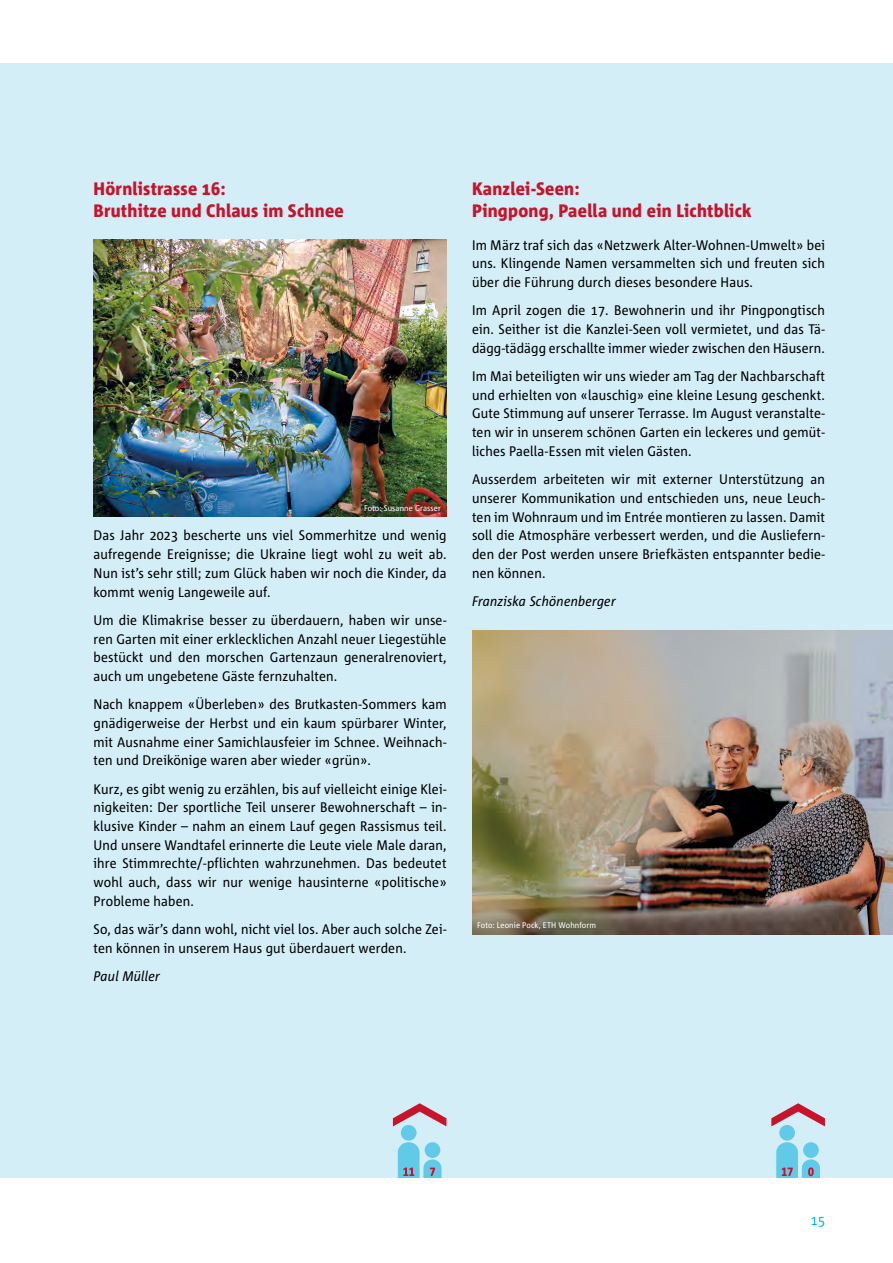
<style>
.page{position:relative;width:893px;height:1263px;background:#fff}
.page>*{position:absolute;margin:0;border:0;box-sizing:border-box;transform-origin:0 0}
.t1{font:800 18px/22.5px "Corpid C1 s S Cd";letter-spacing:.015em;color:#c8142b}
.t2{font:13.8px/18.8px "Corpid C1 s S Cd";letter-spacing:.015em;color:#000;text-align:justify}
.t3{font:italic 13.8px "Corpid C1 s S Cd";letter-spacing:.015em;color:#000}
.t4{font:13.8px "Corpid C1 s S Cd";color:#00b5e1}
.t5{font:8.25px "Corpid C1 s S Cd";letter-spacing:.015em;color:#fff}
</style>
<div class="page">
<div style="left:0;top:64px;width:893px;height:1114px;background:#d4eef7"></div>
<svg style="left:771px;top:1103px;width:54px;height:23px"></svg>
<div style="left:779px;top:1125px;width:16px;height:16px;background:#60cae8;border-radius:50%"></div>
<svg style="left:776px;top:1142px;width:44px;height:36px"></svg>
<svg style="left:393px;top:1103px;width:53px;height:23px"></svg>
<div style="left:401px;top:1125px;width:16px;height:16px;background:#60cae8;border-radius:50%"></div>
<svg style="left:398px;top:1142px;width:44px;height:36px"></svg>
<img style="left:94px;top:240px;width:352px;height:277px">
<img style="left:472px;top:630px;width:421px;height:304px">
<h1 class="t1" style="left:94px;top:177px;width:252px">Hörnlistrasse 16:<br>Bruthitze und Chlaus im Schnee</h1>
<p class="t5" style="left:364px;top:503px;width:78px">Foto: Susanne Grasser</p>
<p class="t2" style="left:94px;top:526px;width:354px">Das Jahr 2023 bescherte uns viel Sommerhitze und wenig aufregende Ereignisse; die Ukraine liegt wohl zu weit ab.<br>Nun ist’s sehr still; zum Glück haben wir noch die Kinder, da kommt wenig Langeweile auf.</p>
<p class="t2" style="left:94px;top:610px;width:354px">Um die Klimakrise besser zu überdauern, haben wir unse&shy;ren Garten mit einer erklecklichen Anzahl neuer Liegestühle bestückt und den morschen Gartenzaun generalrenoviert, auch um ungebetene Gäste fernzuhalten.</p>
<p class="t2" style="left:94px;top:694px;width:354px">Nach knappem «Überleben» des Brutkasten-Sommers kam gnädigerweise der Herbst und ein kaum spürbarer Winter, mit Ausnahme einer Samichlausfeier im Schnee. Weihnach&shy;ten und Dreikönige waren aber wieder «grün».</p>
<p class="t2" style="left:94px;top:779px;width:354px">Kurz, es gibt wenig zu erzählen, bis auf vielleicht einige Klei&shy;nigkeiten: Der sportliche Teil unserer Bewohnerschaft – in&shy;klusive Kinder – nahm an einem Lauf gegen Rassismus teil.<br>Und unsere Wandtafel erinnerte die Leute viele Male daran, ihre Stimmrechte/-pflichten wahrzunehmen. Das bedeutet wohl auch, dass wir nur wenige hausinterne «politische» Probleme haben.</p>
<p class="t2" style="left:94px;top:919px;width:354px">So, das wär’s dann wohl, nicht viel los. Aber auch solche Zei&shy;ten können in unserem Haus gut überdauert werden.</p>
<p class="t3" style="left:94px;top:967px;width:68px">Paul Müller</p>
<h1 class="t1" style="left:472px;top:177px;width:281px">Kanzlei-Seen:<br>Pingpong, Paella und ein Lichtblick</h1>
<p class="t2" style="left:472px;top:235px;width:354px">Im März traf sich das «Netzwerk Alter-Wohnen-Umwelt» bei uns. Klingende Namen versammelten sich und freuten sich über die Führung durch dieses besondere Haus.</p>
<p class="t2" style="left:472px;top:301px;width:354px">Im April zogen die 17. Bewohnerin und ihr Pingpongtisch ein. Seither ist die Kanzlei-Seen voll vermietet, und das Tä&shy;dägg-tädägg erschallte immer wieder zwischen den Häusern.</p>
<p class="t2" style="left:472px;top:366px;width:354px">Im Mai beteiligten wir uns wieder am Tag der Nachbarschaft und erhielten von «lauschig» eine kleine Lesung geschenkt.<br>Gute Stimmung auf unserer Terrasse. Im August veranstalte&shy;ten wir in unserem schönen Garten ein leckeres und gemüt&shy;liches Paella-Essen mit vielen Gästen.</p>
<p class="t2" style="left:472px;top:469px;width:354px">Ausserdem arbeiteten wir mit externer Unterstützung an unserer Kommunikation und entschieden uns, neue Leuch&shy;ten im Wohnraum und im Entrée montieren zu lassen. Damit soll die Atmosphäre verbessert werden, und die Ausliefern&shy;den der Post werden unsere Briefkästen entspannter bedie&shy;nen können.</p>
<p class="t3" style="left:472px;top:592px;width:145px">Franziska Schönenberger</p>
<p class="t5" style="left:477px;top:920px;width:121px">Foto: Leonie Pock, ETH Wohnform</p>
<p class="t4" style="left:811px;top:1211px;width:16px">15</p>
</div>
